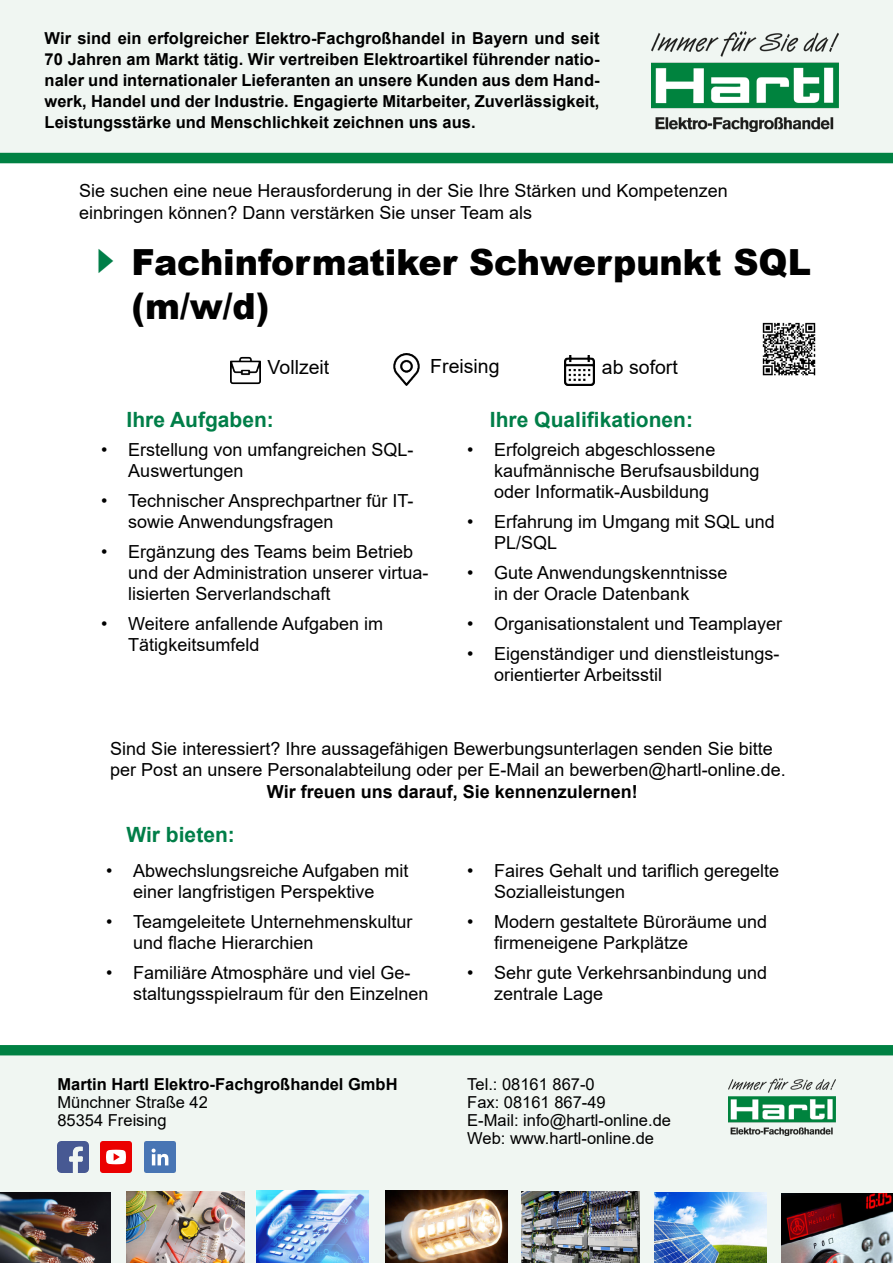
<style>
.page{position:relative;width:893px;height:1263px;background:#fff}
.page>*{position:absolute;margin:0;border:0;box-sizing:border-box;transform-origin:0 0}
.t1{font:900 36px/43.2px "Arial";color:#000}
.t2{font:700 21px "Arial";color:#007e48}
.t3{font:19.5px "Arial";color:#000}
.t4{font:18px/21px "Arial";color:#000}
.t5{font:700 18px "Arial";color:#000}
.t6{font:700 16.5px/21px "Arial";color:#000;text-align:justify}
.t7{font:16.5px/18px "Arial";color:#000}
</style>
<div class="page">
<div style="left:0;top:0;width:893px;height:158px;background:#f0f6f2"></div>
<img style="left:652px;top:32px;width:186px;height:100px">
<div style="left:0;top:153px;width:893px;height:10px;background:#008143"></div>
<div style="left:0;top:1045px;width:893px;height:10px;background:#008143"></div>
<div style="left:0;top:1054px;width:893px;height:209px;background:#f0f6f2"></div>
<img style="left:728px;top:1078px;width:107px;height:58px">
<img style="left:762px;top:322px;width:54px;height:54px">
<img style="left:231px;top:356px;width:30px;height:29px">
<img style="left:393px;top:354px;width:27px;height:31px">
<img style="left:564px;top:355px;width:31px;height:30px">
<img style="left:57px;top:1141px;width:31px;height:31px">
<img style="left:144px;top:1141px;width:31px;height:31px">
<img style="left:101px;top:1141px;width:31px;height:31px">
<img style="left:782px;top:1193px;width:111px;height:70px">
<img style="left:522px;top:1191px;width:118px;height:72px">
<img style="left:126px;top:1192px;width:118px;height:71px">
<img style="left:0;top:1192px;width:110px;height:71px">
<img style="left:257px;top:1191px;width:112px;height:72px">
<img style="left:386px;top:1191px;width:121px;height:72px">
<img style="left:655px;top:1192px;width:112px;height:71px">
<p class="t6" style="left:45px;top:27px;width:556px">Wir sind ein erfolgreicher Elektro-Fachgroßhandel in Bayern und seit 70 Jahren am Markt tätig. Wir vertreiben Elektroartikel führender natio&shy;naler und internationaler Lieferanten an unsere Kunden aus dem Hand&shy;werk, Handel und der Industrie. Engagierte Mitarbeiter, Zuverlässigkeit, Leistungsstärke und Menschlichkeit zeichnen uns aus.</p>
<p class="t4" style="left:79px;top:180px;width:650px;line-height:21.6px">Sie suchen eine neue Herausforderung in der Sie Ihre Stärken und Kompetenzen einbringen können? Dann verstärken Sie unser Team als</p>
<h1 class="t1" style="left:132px;top:240px;width:681px">Fachinformatiker Schwerpunkt SQL (m/w/d)</h1>
<p class="t3" style="left:268px;top:354px;width:63px">Vollzeit</p>
<p class="t3" style="left:430px;top:353px;width:71px">Freising</p>
<p class="t3" style="left:602px;top:354px;width:77px">ab sofort</p>
<p class="t2" style="left:126px;top:405px;width:149px">Ihre Aufgaben:</p>
<p class="t4" style="left:128px;top:439px;width:287px;text-indent:-27px">• Erstellung von umfangreichen SQL-<br>Auswertungen</p>
<p class="t4" style="left:128px;top:490px;width:287px;text-indent:-27px">• Technischer Ansprechpartner für IT&shy;sowie Anwendungsfragen</p>
<p class="t4" style="left:128px;top:541px;width:302px;text-indent:-27px">• Ergänzung des Teams beim Betrieb und der Administration unserer virtua&shy;lisierten Serverlandschaft</p>
<p class="t4" style="left:128px;top:613px;width:256px;text-indent:-27px">• Weitere anfallende Aufgaben im<br>Tätigkeitsumfeld</p>
<p class="t2" style="left:490px;top:405px;width:205px">Ihre Qualifikationen:</p>
<p class="t4" style="left:494px;top:439px;width:267px;text-indent:-27px">• Erfolgreich abgeschlossene kaufmännische Berufsausbildung oder Informatik-Ausbildung</p>
<p class="t4" style="left:494px;top:511px;width:282px;text-indent:-27px">• Erfahrung im Umgang mit SQL und<br>PL/SQL</p>
<p class="t4" style="left:494px;top:562px;width:235px;text-indent:-27px">• Gute Anwendungskenntnisse in der Oracle Datenbank</p>
<p class="t4" style="left:467px;top:613px;width:316px">• Organisationstalent und Teamplayer</p>
<p class="t4" style="left:494px;top:643px;width:287px;text-indent:-27px">• Eigenständiger und dienstleistungs&shy;orientierter Arbeitsstil</p>
<p class="t4" style="left:110px;top:737px;width:677px;line-height:21.6px">Sind Sie interessiert? Ihre aussagefähigen Bewerbungsunterlagen senden Sie bitte per Post an unsere Personalabteilung oder per E-Mail an bewerben@hartl-online.de.</p>
<p class="t5" style="left:267px;top:779px;width:372px">Wir freuen uns darauf, Sie kennenzulernen!</p>
<p class="t2" style="left:126px;top:820px;width:110px">Wir bieten:</p>
<p class="t4" style="left:106px;top:860px;width:304px;text-align:center">• Abwechslungsreiche Aufgaben mit einer langfristigen Perspektive</p>
<p class="t4" style="left:133px;top:911px;width:281px;text-indent:-27px">• Teamgeleitete Unternehmenskultur und flache Hierarchien</p>
<p class="t4" style="left:133px;top:962px;width:297px;text-indent:-27px">• Familiäre Atmosphäre und viel Ge&shy;staltungsspielraum für den Einzelnen</p>
<p class="t6" style="left:57px;top:1074px;width:342px">Martin Hartl Elektro-Fachgroßhandel GmbH</p>
<p class="t7" style="left:57px;top:1093px;width:152px">Münchner Straße 42<br>85354 Freising</p>
<p class="t4" style="left:494px;top:860px;width:287px;text-indent:-27px">• Faires Gehalt und tariflich geregelte<br>Sozialleistungen</p>
<p class="t4" style="left:494px;top:911px;width:275px;text-indent:-27px">• Modern gestaltete Büroräume und firmeneigene Parkplätze</p>
<p class="t4" style="left:494px;top:962px;width:275px;text-indent:-27px">• Sehr gute Verkehrsanbindung und zentrale Lage</p>
<p class="t7" style="left:467px;top:1075px;width:205px">Tel.: 08161 867-0<br>Fax: 08161 867-49<br>E-Mail: info@hartl-online.de<br>Web: www.hartl-online.de</p>
</div>
